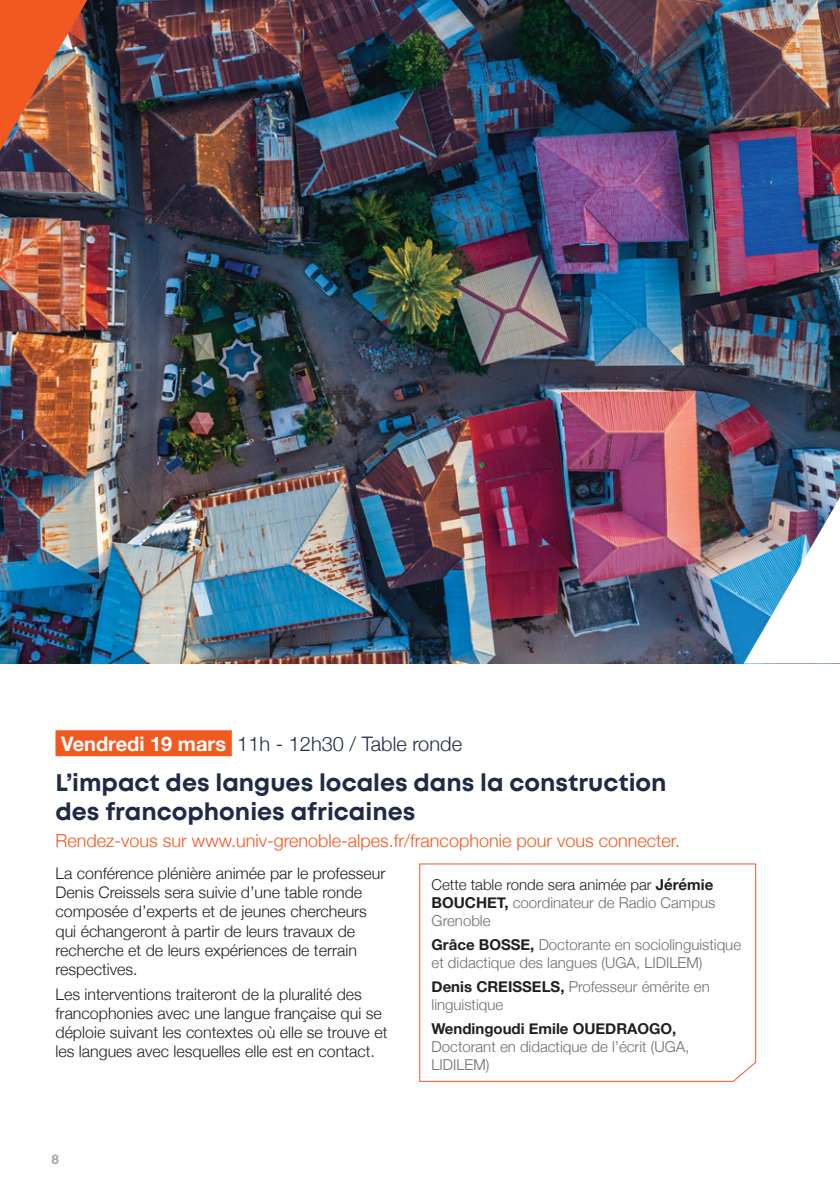
<style>
.page{position:relative;width:840px;height:1191px;background:#fff}
.page>*{position:absolute;margin:0;border:0;box-sizing:border-box;transform-origin:0 0}
.t1{font:700 24px/28.8px "Mont";color:#1f2b46}
.t2{font:300 20px "Helvetica Neue";color:#1f2b46}
.t3{font:300 18px "Helvetica Neue";color:#f15921}
.t4{font:300 16px/19.2px "Helvetica Neue";color:#231f20}
.t5{font:300 15px/18px "Helvetica Neue";color:#6c6d70}
.t6{font:300 15px/18px "Helvetica Neue";color:#231f20}
.t7{font:700 15px "Helvetica Neue";color:#231f20}
.t8{font:700 14px "Mont";color:#a8a9ad}
.s1{font-weight:700;color:#fff}
.s2{font-weight:700}
.s3{color:#6c6d70}
.s4{font-weight:700;color:#231f20}
</style>
<div class="page">
<svg style="left:419px;top:863px;width:337px;height:219px"></svg>
<div style="left:55px;top:730px;width:177px;height:26px;background:#f15921"></div>
<img style="left:0;top:0;width:839px;height:663px">
<img style="left:743px;top:497px;width:96px;height:166px">
<img style="left:0;top:0;width:87px;height:151px">
<p class="t2" style="left:61px;top:727px;width:402px"><span class="s1">Vendredi 19 mars</span> 11h - 12h30 / Table ronde</p>
<h1 class="t1" style="left:55px;top:768px;width:612px">L’impact des langues locales dans la construction des francophonies africaines</h1>
<p class="t3" style="left:55px;top:826px;width:625px">Rendez-vous sur www.univ-grenoble-alpes.fr/francophonie pour vous connecter.</p>
<p class="t4" style="left:55px;top:862px;width:331px">La conférence plénière animée par le professeur Denis Creissels sera suivie d’une table ronde composée d’experts et de jeunes chercheurs qui échangeront à partir de leurs travaux de recherche et de leurs expériences de terrain respectives.</p>
<p class="t4" style="left:55px;top:983px;width:333px">Les interventions traiteront de la pluralité des francophonies avec une langue française qui se déploie suivant les contextes où elle se trouve et les langues avec lesquelles elle est en contact.</p>
<p class="t6" style="left:431px;top:875px;width:285px">Cette table ronde sera animée par <span class="s2">Jérémie<br>BOUCHET,</span> <span class="s3">coordinateur de Radio Campus</span></p>
<p class="t5" style="left:431px;top:934px;width:311px"><span class="s4">Grâce BOSSE,</span> Doctorante en sociolinguistique et didactique des langues (UGA, LIDILEM)</p>
<p class="t5" style="left:431px;top:976px;width:279px"><span class="s4">Denis CREISSELS,</span> Professeur émérite en linguistique</p>
<p class="t7" style="left:431px;top:1016px;width:246px">Wendingoudi Emile OUEDRAOGO,</p>
<p class="t5" style="left:431px;top:1036px;width:259px">Doctorant en didactique de l’écrit (UGA,<br>LIDILEM)</p>
<p class="t8" style="left:51px;top:1150px;width:10px">8</p>
</div>
